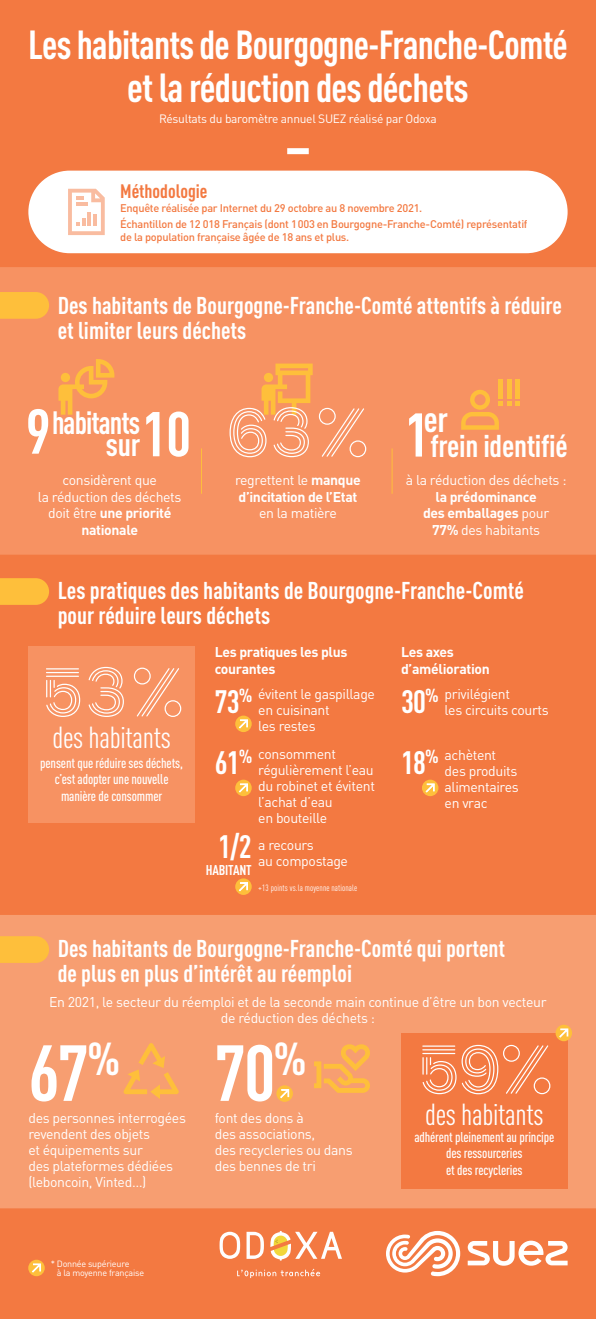
<style>
.page{position:relative;width:596px;height:1319px;background:#fff}
.page>*{position:absolute;margin:0;border:0;box-sizing:border-box;transform-origin:0 0}
.t1{font:700 condensed 78px "DIN Pro";color:#fff}
.t2{font:57.2px "Suez Lines";color:#fff}
.t3{font:700 condensed 40px/43px "DIN Pro";letter-spacing:-.02em;color:#fff;text-align:center}
.t4{font:700 condensed 35.4px "DIN Pro";color:#fff}
.t5{font:700 condensed 32px "DIN Pro";letter-spacing:-.025em;color:#fff}
.t6{font:700 condensed 31.9px "DIN Pro";letter-spacing:-.03em;color:#fff;scale:.94 1}
.t7{font:700 condensed 31.9px "DIN Pro";letter-spacing:-.03em;color:#fff}
.t8{font:700 condensed 31.1px "DIN Pro";letter-spacing:-.01em;color:#fff}
.t9{font:condensed 30px "DIN Pro";letter-spacing:-.01em;color:#fff}
.t10{font:700 condensed 24px/25px "DIN Pro";color:#fff}
.t11{font:700 condensed 19.2px "DIN Pro";color:#f37941}
.t12{font:14px/16px "DIN Pro";letter-spacing:-.025em;color:#fff}
.t13{font:500 condensed 14px/16.8px "DIN Pro";letter-spacing:-.01em;color:#fff;text-align:center}
.t14{font:700 14px/16.8px "DIN Pro";letter-spacing:-.025em;color:#fff}
.t15{font:700 condensed 14px "DIN Pro";letter-spacing:-.015em;color:#fff}
.t16{font:12px "DIN Pro";letter-spacing:-.025em;color:#fff}
.t17{font:500 11px/12.8px "DIN Pro";letter-spacing:-.025em;color:#f37941}
.t18{font:9px/9px "DIN Pro";letter-spacing:-.025em;color:#fff}
.t19{font:condensed 9px "DIN Pro";letter-spacing:.01em;color:#fff}
.s1{font-size:62.1px}
.s2{font-size:60.6px}
.s3{font-weight:700}
.s4{font-weight:400}
</style>
<div class="page">
<div style="left:0;top:0;width:595px;height:1318px;background:#f37941"></div>
<div style="left:0;top:915px;width:595px;height:293px;background:#f79e71"></div>
<svg style="left:386px;top:1230px;width:74px;height:45px"></svg>
<svg style="left:467px;top:1240px;width:100px;height:25px"></svg>
<div style="left:28px;top:646px;width:167px;height:176px;background:#f79262"></div>
<div style="left:401px;top:1033px;width:166px;height:155px;background:#f37941"></div>
<div style="left:0;top:267px;width:595px;height:287px;background:#f79262"></div>
<div style="left:287px;top:148px;width:21px;height:6px;background:#fff"></div>
<div style="left:28px;top:171px;width:539px;height:82px;background:#fff;border-radius:41px"></div>
<svg style="left:0;top:578px;width:49px;height:26px"></svg>
<svg style="left:0;top:292px;width:49px;height:27px"></svg>
<svg style="left:0;top:936px;width:49px;height:26px"></svg>
<svg style="left:58px;top:359px;width:56px;height:55px;background:#f9a253"></svg>
<hr style="left:201px;top:448px;width:1px;height:45px;background:#febf3b">
<hr style="left:391px;top:448px;width:1px;height:45px;background:#febf3b">
<svg style="left:261px;top:363px;width:51px;height:51px;background:#faa64f"></svg>
<hr style="left:498px;top:378px;width:4px;height:20px;background:#febf3b">
<div style="left:506px;top:378px;width:5px;height:20px;background:#febf3b"></div>
<hr style="left:515px;top:378px;width:4px;height:20px;background:#febf3b">
<svg style="left:461px;top:390px;width:58px;height:39px;background:#f9a154"></svg>
<svg style="left:219px;top:1231px;width:21px;height:27px"></svg>
<svg style="left:246px;top:1231px;width:18px;height:27px"></svg>
<svg style="left:237px;top:1268px;width:83px;height:9px"></svg>
<svg style="left:270px;top:1231px;width:72px;height:29px"></svg>
<svg style="left:123px;top:1042px;width:56px;height:56px;background:#f8a564"></svg>
<svg style="left:314px;top:1043px;width:56px;height:49px;background:#f9aa5c"></svg>
<svg style="left:68px;top:189px;width:37px;height:46px"></svg>
<hr style="left:76px;top:202px;width:11px;height:4px;background:#f9bca0">
<svg style="left:28px;top:1259px;width:17px;height:16px"></svg>
<svg style="left:31px;top:1262px;width:10px;height:10px"></svg>
<div style="left:235px;top:715px;width:16px;height:17px;background:#febf3b;border-radius:50%"></div>
<svg style="left:238px;top:719px;width:10px;height:9px"></svg>
<div style="left:235px;top:779px;width:16px;height:17px;background:#febf3b;border-radius:50%"></div>
<svg style="left:238px;top:783px;width:10px;height:9px"></svg>
<svg style="left:235px;top:878px;width:16px;height:16px"></svg>
<svg style="left:238px;top:881px;width:10px;height:10px"></svg>
<svg style="left:421px;top:779px;width:17px;height:17px"></svg>
<svg style="left:425px;top:783px;width:9px;height:9px"></svg>
<svg style="left:555px;top:1024px;width:16px;height:17px"></svg>
<svg style="left:558px;top:1028px;width:10px;height:9px"></svg>
<svg style="left:276px;top:1085px;width:17px;height:16px"></svg>
<svg style="left:279px;top:1088px;width:10px;height:10px"></svg>
<p class="t3" style="left:28px;top:20px;width:541px">Les habitants de Bourgogne-Franche-Comté et la réduction des déchets</p>
<p class="t16" style="left:159px;top:109px;width:279px">Résultats du baromètre annuel SUEZ réalisé par Odoxa</p>
<p class="t11" style="left:120px;top:176px;width:89px">Méthodologie</p>
<p class="t17" style="left:120px;top:201px;width:303px">Enquête réalisée par Internet du 29 octobre au 8 novembre 2021.</p>
<p class="t17" style="left:120px;top:216px;width:408px">Échantillon de 12 018 Français (dont 1003 en Bourgogne-Franche-Comté) représentatif de la population française âgée de 18 ans et plus.</p>
<p class="t10" style="left:58px;top:291px;width:505px">Des habitants de Bourgogne-Franche-Comté attentifs à réduire et limiter leurs déchets</p>
<p class="t2" style="left:226px;top:399px;width:146px">63%</p>
<p class="t6" style="left:26px;top:399px;width:123px"><span class="s1">9</span>habitants</p>
<p class="t8" style="left:404px;top:422px;width:164px"><span class="s2">1</span>frein identifié</p>
<p class="t7" style="left:106px;top:421px;width:87px">sur<span class="s1">10</span></p>
<p class="t4" style="left:423px;top:392px;width:26px">er</p>
<p class="t12" style="left:38px;top:470px;width:145px;line-height:16.8px;text-align:center">considèrent que<br>la réduction des déchets doit être <span class="s3">une priorité nationale</span></p>
<p class="t14" style="left:235px;top:469px;width:127px;text-align:center"><span class="s4">regrettent le</span> manque d’incitation de l’Etat <span class="s4">en la matière</span></p>
<p class="t12" style="left:405px;top:470px;width:162px;line-height:16.8px;text-align:center">à la réduction des déchets : <span class="s3">la prédominance<br>des emballages</span> pour<br><span class="s3">77%</span> des habitants</p>
<p class="t10" style="left:58px;top:576px;width:467px">Les pratiques des habitants de Bourgogne-Franche-Comté pour réduire leurs déchets</p>
<p class="t2" style="left:39px;top:658px;width:147px">53%</p>
<p class="t9" style="left:52px;top:715px;width:120px">des habitants</p>
<p class="t13" style="left:40px;top:752px;width:144px">pensent que réduire ses déchets, c’est adopter une nouvelle manière de consommer</p>
<p class="t14" style="left:214px;top:642px;width:134px">Les pratiques les plus courantes</p>
<p class="t14" style="left:401px;top:642px;width:90px">Les axes d’amélioration</p>
<p class="t12" style="left:258px;top:684px;width:118px">évitent le gaspillage en cuisinant<br>les restes</p>
<p class="t12" style="left:258px;top:744px;width:118px">consomment régulièrement l’eau du robinet et évitent l’achat d’eau<br>en bouteille</p>
<p class="t12" style="left:258px;top:835px;width:91px">a recours<br>au compostage</p>
<p class="t19" style="left:258px;top:880px;width:101px">+13 points vs.la moyenne nationale</p>
<p class="t5" style="left:214px;top:677px;width:39px">73<sup>%</sup></p>
<p class="t5" style="left:214px;top:738px;width:39px">61<sup>%</sup></p>
<p class="t5" style="left:218px;top:822px;width:35px">1/2</p>
<p class="t15" style="left:206px;top:859px;width:47px">HABITANT</p>
<p class="t12" style="left:444px;top:684px;width:106px">privilégient<br>les circuits courts</p>
<p class="t12" style="left:444px;top:745px;width:76px">achètent des produits alimentaires en vrac</p>
<p class="t5" style="left:401px;top:677px;width:39px">30<sup>%</sup></p>
<p class="t5" style="left:401px;top:738px;width:39px">18<sup>%</sup></p>
<p class="t10" style="left:58px;top:934px;width:448px">Des habitants de Bourgogne-Franche-Comté qui portent de plus en plus d’intérêt au réemploi</p>
<p class="t12" style="left:49px;top:991px;width:498px;text-align:center">En 2021, le secteur du réemploi et de la seconde main continue d’être un bon vecteur de réduction des déchets :</p>
<p class="t1" style="left:28px;top:1013px;width:93px">67<sup>%</sup></p>
<p class="t1" style="left:214px;top:1013px;width:93px">70<sup>%</sup></p>
<p class="t12" style="left:28px;top:1108px;width:159px">des personnes interrogées revendent des objets<br>et équipements sur<br>des plateformes dédiées (leboncoin, Vinted…)</p>
<p class="t18" style="left:57px;top:1257px;width:89px;text-indent:-6px">* Donnée supérieure<br>à la moyenne française</p>
<p class="t12" style="left:214px;top:1108px;width:139px">font des dons à<br>des associations,<br>des recycleries ou dans des bennes de tri</p>
<p class="t2" style="left:415px;top:1035px;width:140px">59%</p>
<p class="t9" style="left:425px;top:1092px;width:120px">des habitants</p>
<p class="t13" style="left:414px;top:1126px;width:141px">adhérent pleinement au principe des ressourceries<br>et des recycleries</p>
</div>
